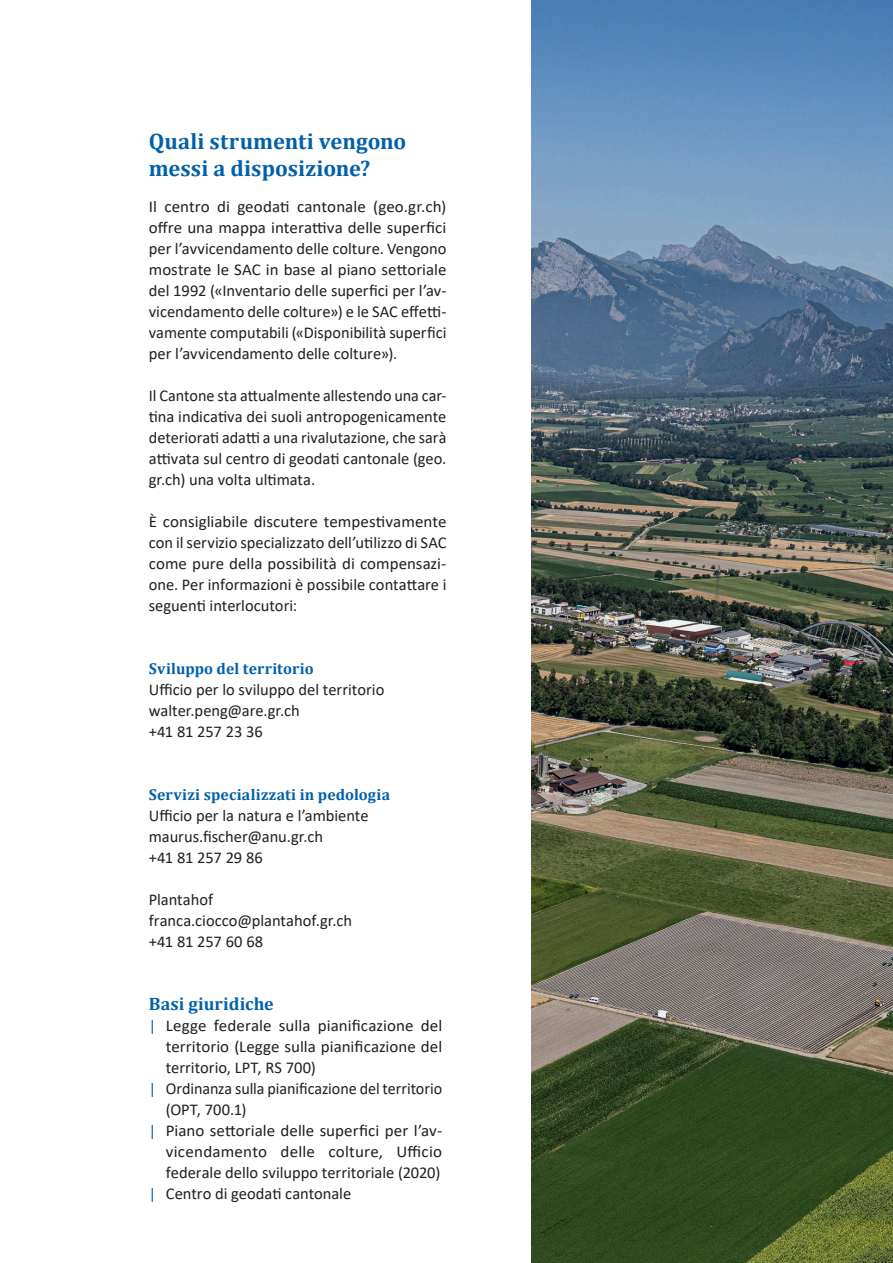
<style>
.page{position:relative;width:893px;height:1263px;background:#fff}
.page>*{position:absolute;margin:0;border:0;box-sizing:border-box;transform-origin:0 0}
.Titel_2{font:700 22.5px/27px "Cambria";letter-spacing:.005em;color:#0060aa}
.Titel_3{font:700 18px "Cambria";letter-spacing:.005em;color:#0060aa}
.Fliesstext{font:16.5px/21px "Calibri";color:#231f20;text-align:justify}
.Fliesstext_Kleiner_Abstand{font:16.5px "Calibri";color:#231f20}
.Titel_4_Cambria{font:700 15.75px "Cambria";letter-spacing:.015em;color:#0060aa}
.s1{font-size:15.75px;color:#0060aa}
</style>
<div class="page">
<img style="left:531px;top:0;width:362px;height:1263px">
<p class="Titel_2" style="left:149px;top:127px;width:259px">Quali strumenti vengono messi a disposizione?</p>
<p class="Fliesstext" style="left:149px;top:195px;width:299px">Il centro di geodati cantonale (geo.gr.ch) offre una mappa interattiva delle superfici per l’avvicendamento delle colture. Vengono mostrate le SAC in base al piano settoriale del 1992 («Inventario delle superfici per l’av&shy;vicendamento delle colture») e le SAC effetti&shy;vamente computabili («Disponibilità superfici per l’avvicendamento delle colture»).</p>
<p class="Fliesstext" style="left:149px;top:384px;width:299px">Il Cantone sta attualmente allestendo una car&shy;tina indicativa dei suoli antropogenicamente deteriorati adatti a una rivalutazione, che sarà attivata sul centro di geodati cantonale (geo. gr.ch) una volta ultimata.</p>
<p class="Fliesstext" style="left:149px;top:510px;width:299px">È consigliabile discutere tempestivamente con il servizio specializzato dell’utilizzo di SAC come pure della possibilità di compensazi&shy;one. Per informazioni è possibile contattare i seguenti interlocutori:</p>
<p class="Titel_4_Cambria" style="left:149px;top:657px;width:166px">Sviluppo del territorio</p>
<p class="Fliesstext_Kleiner_Abstand" style="left:149px;top:678px;width:237px">Ufficio per lo sviluppo del territorio</p>
<p class="Fliesstext_Kleiner_Abstand" style="left:149px;top:699px;width:153px">walter.peng@are.gr.ch</p>
<p class="Fliesstext_Kleiner_Abstand" style="left:149px;top:720px;width:115px">+41 81 257 23 36</p>
<p class="Titel_4_Cambria" style="left:149px;top:783px;width:243px">Servizi specializzati in pedologia</p>
<p class="Fliesstext_Kleiner_Abstand" style="left:149px;top:804px;width:221px">Ufficio per la natura e l’ambiente</p>
<p class="Fliesstext_Kleiner_Abstand" style="left:149px;top:825px;width:176px">maurus.fischer@anu.gr.ch</p>
<p class="Fliesstext_Kleiner_Abstand" style="left:149px;top:846px;width:116px">+41 81 257 29 86</p>
<p class="Fliesstext_Kleiner_Abstand" style="left:149px;top:888px;width:66px">Plantahof</p>
<p class="Fliesstext_Kleiner_Abstand" style="left:149px;top:909px;width:205px">franca.ciocco@plantahof.gr.ch</p>
<p class="Fliesstext_Kleiner_Abstand" style="left:149px;top:930px;width:116px">+41 81 257 60 68</p>
<p class="Titel_3" style="left:149px;top:991px;width:126px">Basi giuridiche</p>
<p class="Fliesstext" style="left:166px;top:1014px;width:278px;text-indent:-17px"><span class="s1">|</span> Legge federale sulla pianificazione del territorio (Legge sulla pianificazione del territorio, LPT, RS 700)</p>
<p class="Fliesstext" style="left:166px;top:1077px;width:278px;text-indent:-17px"><span class="s1">|</span> Ordinanza sulla pianificazione del territorio (OPT, 700.1)</p>
<p class="Fliesstext" style="left:166px;top:1119px;width:278px;text-indent:-17px"><span class="s1">|</span> Piano settoriale delle superfici per l’av&shy;vicendamento delle colture, Ufficio federale dello sviluppo territoriale (2020)</p>
<p class="Fliesstext" style="left:149px;top:1182px;width:204px"><span class="s1">|</span> Centro di geodati cantonale</p>
</div>
